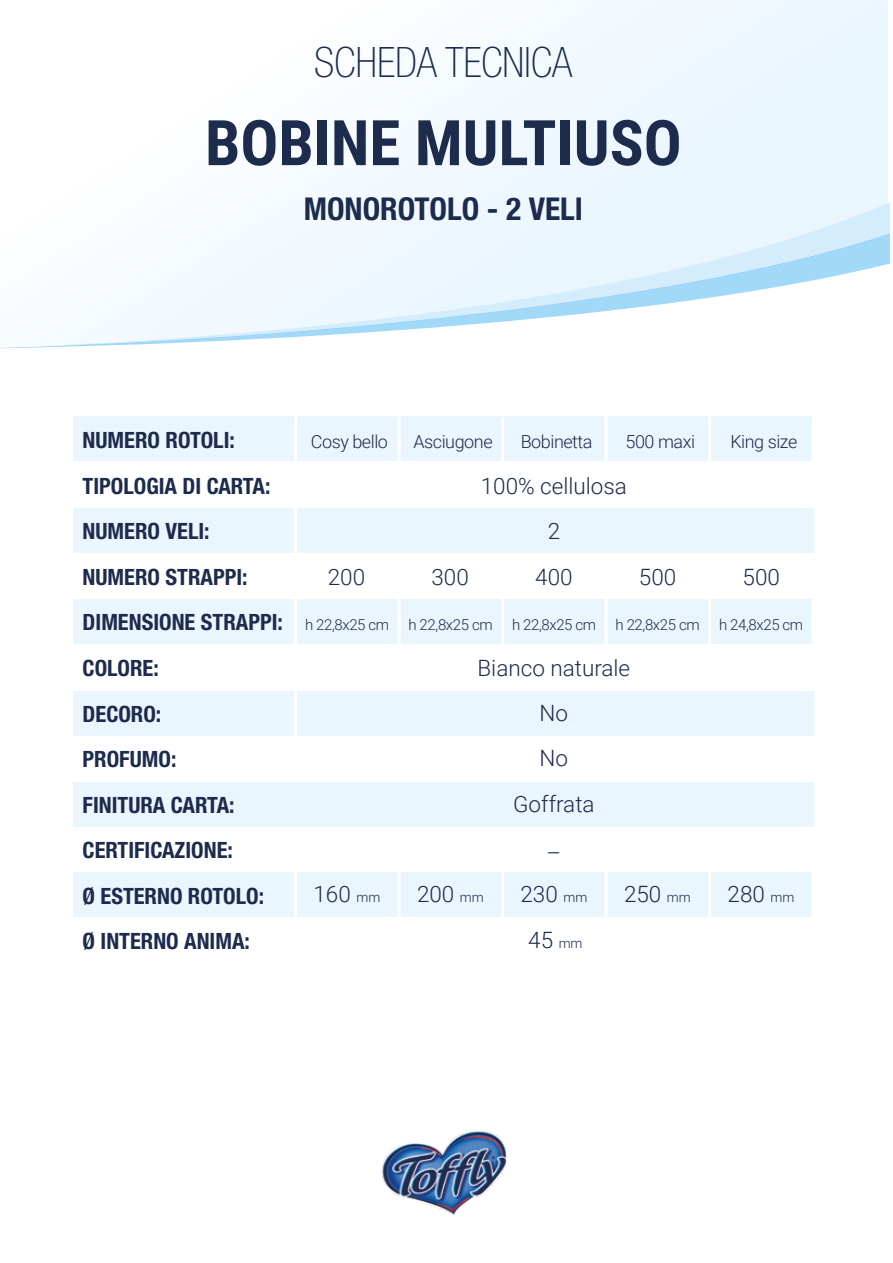
<style>
.page{position:relative;width:893px;height:1263px;background:#fff}
.page>*{position:absolute;margin:0;border:0;box-sizing:border-box;transform-origin:0 0}
.t1{font:700 63px "Roboto Condensed";color:#1d2b4d}
.t2{font:100 condensed 42px "Helvetica Neue LT Std";color:#1d2b4d}
.t3{font:700 condensed 31.5px "Helvetica Neue LT Std";color:#1d2b4d}
.t4{font:700 condensed 22.5px "Helvetica Neue LT Std";color:#1d2b4d}
.t5{font:300 22.5px/45.5px "Roboto";color:#1d2b4d}
.t6{font:300 18px "Roboto";letter-spacing:-.025em;color:#1d2b4d}
.t7{font:300 15px "Roboto";letter-spacing:-.025em;color:#1d2b4d}
.s1{font-family:"Roboto";font-weight:300;font-stretch:normal;font-size:15px}
.s2{font-size:13.5px}
</style>
<div class="page">
<img style="left:381px;top:1131px;width:126px;height:85px">
<svg style="left:290px;top:0;width:598px;height:203px"></svg>
<svg style="left:0;top:203px;width:890px;height:146px;fill:#f1f9fe"></svg>
<div style="left:73px;top:600px;width:740px;height:44px;background:#eaf6fe"></div>
<div style="left:73px;top:417px;width:740px;height:44px;background:#eaf6fe"></div>
<div style="left:73px;top:872px;width:740px;height:44px;background:#eaf6fe"></div>
<hr style="left:397px;top:417px;width:4px;height:501px;background:#fff">
<hr style="left:501px;top:417px;width:3px;height:501px;background:#fff">
<hr style="left:604px;top:417px;width:4px;height:501px;background:#fff">
<hr style="left:811px;top:417px;width:4px;height:501px;background:#fff">
<hr style="left:708px;top:417px;width:3px;height:501px;background:#fff">
<div style="left:73px;top:508px;width:740px;height:44px;background:#eaf6fe"></div>
<div style="left:73px;top:691px;width:740px;height:44px;background:#eaf6fe"></div>
<hr style="left:294px;top:417px;width:3px;height:501px;background:#fff">
<div style="left:73px;top:783px;width:740px;height:44px;background:#eaf6fe"></div>
<h2 class="t2" style="left:314px;top:39px;width:260px">SCHEDA TECNICA</h2>
<h1 class="t1" style="left:205px;top:99px;width:478px">BOBINE MULTIUSO</h1>
<h3 class="t3" style="left:304px;top:189px;width:281px">MONOROTOLO - 2 VELI</h3>
<p class="t4" style="left:83px;top:427px;width:154px">NUMERO ROTOLI:</p>
<p class="t4" style="left:83px;top:472px;width:189px">TIPOLOGIA DI CARTA:</p>
<p class="t6" style="left:311px;top:429px;width:79px">Cosy bello</p>
<p class="t6" style="left:413px;top:429px;width:81px">Asciugone</p>
<p class="t6" style="left:521px;top:429px;width:73px">Bobinetta</p>
<p class="t6" style="left:625px;top:429px;width:71px">500 maxi</p>
<p class="t6" style="left:730px;top:429px;width:69px">King size</p>
<p class="t5" style="left:481px;top:462px;width:148px">100% cellulosa</p>
<p class="t4" style="left:83px;top:518px;width:129px">NUMERO VELI:</p>
<p class="t5" style="left:548px;top:508px;width:14px">2</p>
<p class="t5" style="left:328px;top:553px;width:39px">200</p>
<p class="t5" style="left:431px;top:553px;width:39px">300</p>
<p class="t5" style="left:535px;top:553px;width:39px">400</p>
<p class="t5" style="left:639px;top:553px;width:39px">500</p>
<p class="t5" style="left:743px;top:553px;width:39px">500</p>
<p class="t4" style="left:83px;top:563px;width:166px">NUMERO STRAPPI:</p>
<p class="t4" style="left:83px;top:609px;width:308px">DIMENSIONE STRAPPI: <span class="s1">h 22,8x25 cm</span></p>
<p class="t7" style="left:408px;top:614px;width:86px">h 22,8x25 cm</p>
<p class="t7" style="left:512px;top:614px;width:86px">h 22,8x25 cm</p>
<p class="t7" style="left:615px;top:614px;width:86px">h 22,8x25 cm</p>
<p class="t7" style="left:719px;top:614px;width:86px">h 24,8x25 cm</p>
<p class="t4" style="left:83px;top:654px;width:78px">COLORE:</p>
<p class="t5" style="left:477px;top:644px;width:154px">Bianco naturale</p>
<p class="t4" style="left:83px;top:700px;width:80px">DECORO:</p>
<p class="t5" style="left:540px;top:689px;width:30px">No<br>No</p>
<p class="t4" style="left:83px;top:791px;width:154px">FINITURA CARTA:</p>
<p class="t5" style="left:513px;top:780px;width:83px">Goffrata</p>
<p class="t4" style="left:83px;top:836px;width:152px">CERTIFICAZIONE:</p>
<p class="t5" style="left:547px;top:830px;width:16px">–</p>
<p class="t4" style="left:83px;top:745px;width:95px">PROFUMO:</p>
<p class="t4" style="left:83px;top:882px;width:183px">Ø ESTERNO ROTOLO:</p>
<p class="t5" style="left:313px;top:871px;width:68px">160 <span class="s2">mm</span></p>
<p class="t5" style="left:417px;top:871px;width:68px">200 <span class="s2">mm</span></p>
<p class="t5" style="left:520px;top:871px;width:68px">230 <span class="s2">mm</span></p>
<p class="t5" style="left:624px;top:871px;width:68px">250 <span class="s2">mm</span></p>
<p class="t5" style="left:727px;top:871px;width:68px">280 <span class="s2">mm</span></p>
<p class="t4" style="left:83px;top:927px;width:169px">Ø INTERNO ANIMA:</p>
<p class="t5" style="left:528px;top:916px;width:56px">45 <span class="s2">mm</span></p>
</div>
